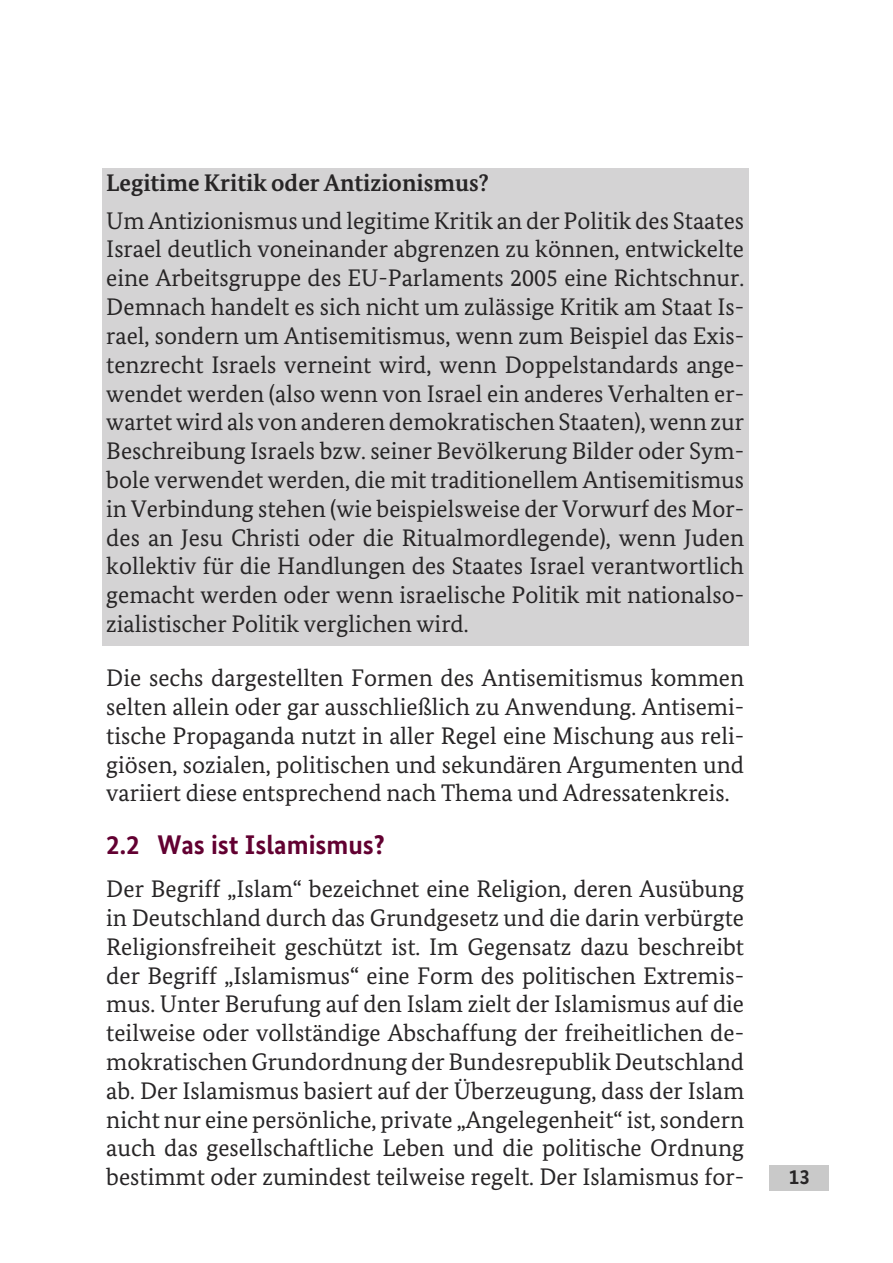
<style>
.page{position:relative;width:893px;height:1263px;background:#fff}
.page>*{position:absolute;margin:0;border:0;box-sizing:border-box;transform-origin:0 0}
.t1{font:700 27px "Bundes Sans";color:#620031}
.t2{font:24px/28.8px "Bundes Serif";color:#272526;text-align:justify}
.t3{font:700 24px "Bundes Serif";color:#272526}
.t4{font:700 21px "Bundes Sans";color:#272526}
</style>
<div class="page">
<div style="left:102px;top:168px;width:646px;height:478px;background:#d4d3d4"></div>
<div style="left:770px;top:1165px;width:59px;height:26px;background:#c9c9c9"></div>
<p class="t3" style="left:106px;top:173px;width:384px">Legitime Kritik oder Antizionismus?</p>
<p class="t2" style="left:106px;top:208px;width:639px">Um Antizionismus und legitime Kritik an der Politik des Staates Israel deutlich voneinander abgrenzen zu können, entwickelte eine Arbeitsgruppe des EU-Parlaments 2005 eine Richtschnur.<br>Demnach handelt es sich nicht um zulässige Kritik am Staat Is&shy;rael, sondern um Antisemitismus, wenn zum Beispiel das Exis&shy;tenzrecht Israels verneint wird, wenn Doppelstandards ange&shy;wendet werden (also wenn von Israel ein anderes Verhalten er&shy;wartet wird als von anderen demokratischen Staaten), wenn zur Beschreibung Israels bzw. seiner Bevölkerung Bilder oder Sym&shy;bole verwendet werden, die mit traditionellem Antisemitismus in Verbindung stehen (wie beispielsweise der Vorwurf des Mor&shy;des an Jesu Christi oder die Ritualmordlegende), wenn Juden kollektiv für die Handlungen des Staates Israel verantwortlich gemacht werden oder wenn israelische Politik mit nationalso&shy;zialistischer Politik verglichen wird.</p>
<p class="t2" style="left:106px;top:666px;width:639px">Die sechs dargestellten Formen des Antisemitismus kommen selten allein oder gar ausschließlich zu Anwendung. Antisemi&shy;tische Propaganda nutzt in aller Regel eine Mischung aus reli&shy;giösen, sozialen, politischen und sekundären Argumenten und variiert diese entsprechend nach Thema und Adressatenkreis.</p>
<p class="t1" style="left:106px;top:835px;width:280px">2.2 Was ist Islamismus?</p>
<p class="t2" style="left:106px;top:877px;width:639px">Der Begriff „Islam“ bezeichnet eine Religion, deren Ausübung in Deutschland durch das Grundgesetz und die darin verbürgte Religionsfreiheit geschützt ist. Im Gegensatz dazu beschreibt der Begriff „Islamismus“ eine Form des politischen Extremis&shy;mus. Unter Berufung auf den Islam zielt der Islamismus auf die teilweise oder vollständige Abschaffung der freiheitlichen de&shy;mokratischen Grundordnung der Bundesrepublik Deutschland ab. Der Islamismus basiert auf der Überzeugung, dass der Islam nicht nur eine persönliche, private „Angelegenheit“ ist, sondern auch das gesellschaftliche Leben und die politische Ordnung bestimmt oder zumindest teilweise regelt. Der Islamismus for-</p>
<p class="t4" style="left:789px;top:1169px;width:22px">13</p>
</div>
